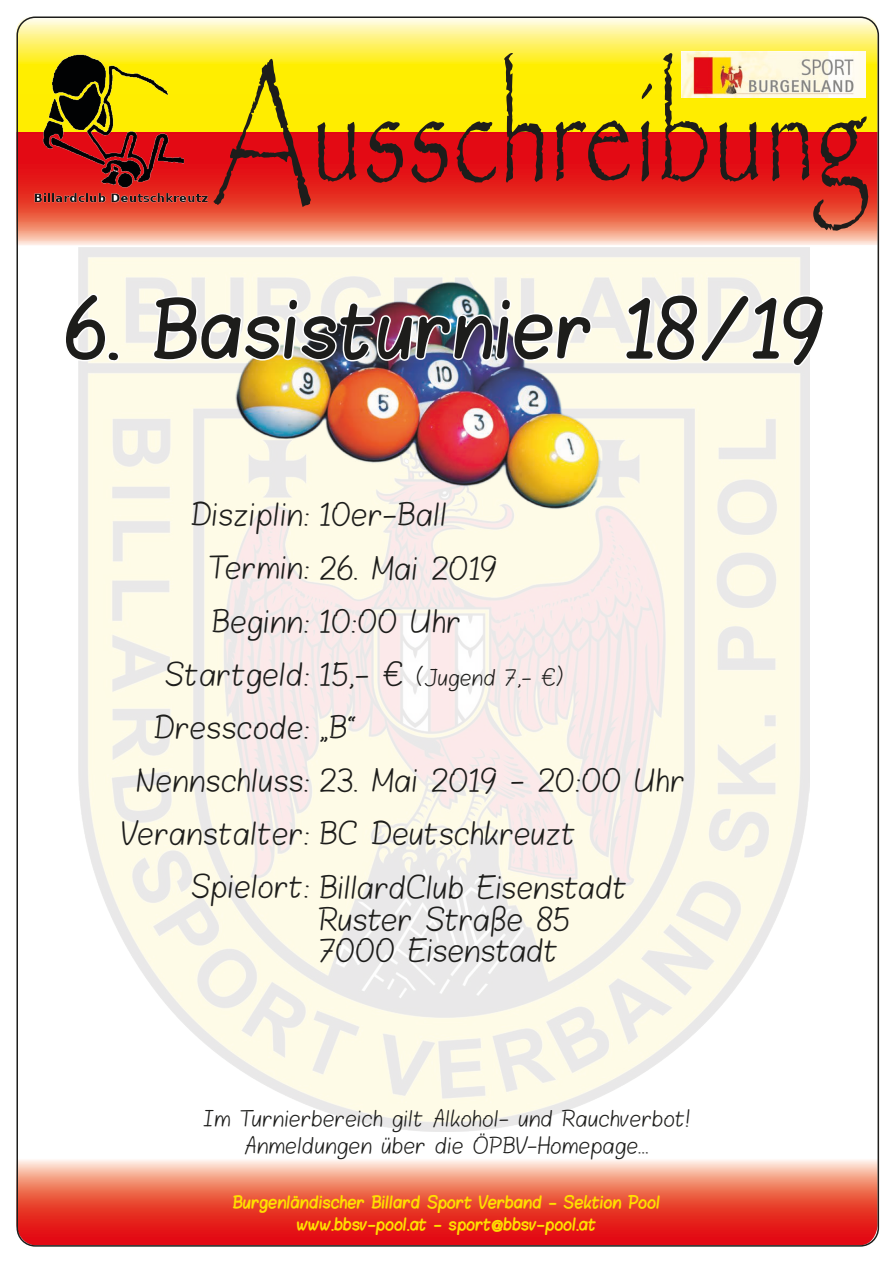
<style>
.page{position:relative;width:893px;height:1263px;background:#fff}
.page>*{position:absolute;margin:0;border:0;box-sizing:border-box;transform-origin:0 0}
.t1{font:156px "Papyrus";color:#1d1d1b;scale:.64 1}
.t2{font:63px "Blokletters Viltstift";color:#1d1d1b}
.t3{font:25.5px/53.1px "Blokletters Balpen";color:#1d1d1b}
.t4{font:18px/27.6px "Blokletters Balpen";color:#1d1d1b;text-align:center}
.t5{font:13.5px/22.2px "Blokletters Viltstift";color:#ffdf00;text-align:center}
.s1{font-size:25.5px}
</style>
<div class="page">
<svg style="left:19px;top:1160px;width:859px;height:84px;background:#eb5e4e"></svg>
<svg style="left:16px;top:16px;width:862px;height:229px;background:#f5c33b"></svg>
<img style="left:681px;top:52px;width:185px;height:46px">
<img style="left:77px;top:146px;width:710px;height:474px">
<svg style="left:77px;top:292px;width:43px;height:71px"></svg>
<img style="left:152px;top:295px;width:441px;height:68px">
<svg style="left:624px;top:293px;width:186px;height:74px;background:#f7f5ea"></svg>
<img style="left:31px;top:52px;width:179px;height:152px">
<h1 class="t1" style="left:213px;top:36px;width:1023px">Ausschreibung</h1>
<h2 class="t2" style="left:64px;top:278px;width:763px">6. Basisturnier 18/19</h2>
<p class="t3" style="left:209px;top:490px;width:290px;text-indent:-18px">Disziplin: 10er-Ball<br>Termin: 26. Mai 2019<br>Beginn: 10:00 Uhr</p>
<p class="t4" style="left:319px;top:664px;width:246px"><span class="s1">15,- €</span> (Jugend 7,- €)</p>
<p class="t3" style="left:153px;top:702px;width:205px">Dresscode: „B“</p>
<p class="t3" style="left:136px;top:755px;width:550px">Nennschluss: 23. Mai 2019 - 20:00 Uhr</p>
<p class="t3" style="left:121px;top:808px;width:456px">Veranstalter: BC Deutschkreuzt</p>
<p class="t3" style="left:191px;top:862px;width:438px">Spielort: BillardClub Eisenstadt</p>
<p class="t3" style="left:319px;top:904px;width:253px;line-height:31.5px">Ruster Straße 85<br>7000 Eisenstadt</p>
<p class="t3" style="left:164px;top:649px;width:147px">Startgeld:</p>
<p class="t4" style="left:203px;top:1105px;width:489px">Im Turnierbereich gilt Alkohol- und Rauchverbot!<br>Anmeldungen über die ÖPBV-Homepage...</p>
<p class="t5" style="left:233px;top:1191px;width:429px">Burgenländischer Billard Sport Verband - Sektion Pool www.bbsv-pool.at - sport@bbsv-pool.at</p>
</div>
